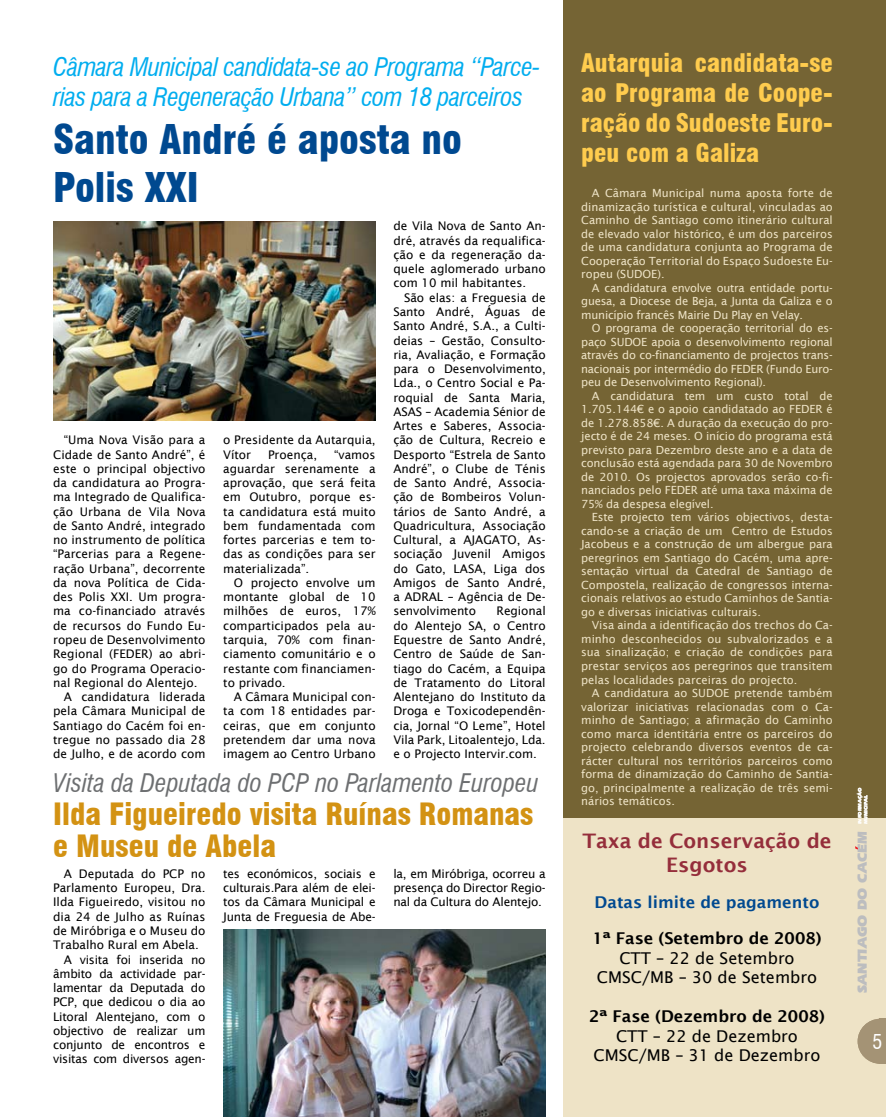
<style>
.page{position:relative;width:886px;height:1117px;background:#fff}
.page>*{position:absolute;margin:0;border:0;box-sizing:border-box;transform-origin:0 0}
.t1{font:900 condensed 40px/48px "Swiss 721 BT";color:#004990}
.t2{font:900 condensed 30px/32.5px "Swiss 721 BT";color:#d39213}
.t3{font:italic condensed 25px/30px "Swiss 721 BT";letter-spacing:-.02em;color:#00adef}
.t4{font:900 condensed 25px/30px "Swiss 721 BT";color:#ffcc4e;text-align:justify}
.t5{font:italic condensed 25px "Swiss 721 BT";color:#6d6f71}
.t6{font:600 20px/24px "Lucida Sans";color:#952e3b;text-align:center}
.t7{font:16.25px/19.5px "Lucida Sans";color:#000;text-align:center}
.t8{font:600 16.25px "Lucida Sans";color:#000}
.t9{font:600 16.25px "Lucida Sans";color:#004990}
.t10{font:900 13.75px "Eras IT Cby BT";color:#bcbdbf}
.t11{font:11.88px/14.2px "Lucida Sans";color:#000;text-align:justify}
.t12{font:11.88px "Lucida Sans";letter-spacing:-.02em;color:#000}
.t13{font:11.25px/13.5px "Lucida Sans";letter-spacing:-.01em;color:#eee3c6;text-align:justify}
.t14{font:900 5px/6px "Eras IT Cby BT";color:#fff}
</style>
<div class="page">
<div style="left:563px;top:0;width:323px;height:1116px;background:#756434"></div>
<img style="left:53px;top:221px;width:323px;height:199px">
<div style="left:563px;top:818px;width:323px;height:298px;background:#eee3c6"></div>
<img style="left:223px;top:929px;width:323px;height:187px">
<svg style="left:857px;top:1018px;width:29px;height:45px"></svg>
<h3 class="t3" style="left:53px;top:51px;width:489px">Câmara Municipal candidata-se ao Programa “Parce&shy;rias para a Regeneração Urbana” com 18 parceiros</h3>
<h1 class="t1" style="left:53px;top:115px;width:410px">Santo André é aposta no<br>Polis XXI</h1>
<p class="t11" style="left:393px;top:219px;width:154px">de Vila Nova de Santo An&shy;dré, através da requalifica&shy;ção e da regeneração da&shy;quele aglomerado urbano com 10 mil habitantes.</p>
<p class="t11" style="left:393px;top:290px;width:154px;text-indent:11px">São elas: a Freguesia de Santo André, Águas de Santo André, S.A., a Culti&shy;deias – Gestão, Consulto&shy;ria, Avaliação, e Formação para o Desenvolvimento, Lda., o Centro Social e Pa&shy;roquial de Santa Maria, ASAS – Academia Sénior de Artes e Saberes, Associa&shy;ção de Cultura, Recreio e Desporto “Estrela de Santo André”, o Clube de Ténis de Santo André, Associa&shy;ção de Bombeiros Volun&shy;tários de Santo André, a Quadricultura, Associação Cultural, a AJAGATO, As&shy;sociação Juvenil Amigos do Gato, LASA, Liga dos Amigos de Santo André, a ADRAL – Agência de De&shy;senvolvimento</p>
<p class="t11" style="left:64px;top:433px;width:143px">“Uma Nova Visão para a</p>
<p class="t11" style="left:53px;top:447px;width:154px">Cidade de Santo André”, é</p>
<p class="t11" style="left:53px;top:461px;width:154px">este o principal objectivo</p>
<p class="t11" style="left:53px;top:475px;width:154px">da candidatura ao Progra-</p>
<p class="t11" style="left:53px;top:490px;width:154px">ma Integrado de Qualifica-</p>
<p class="t11" style="left:53px;top:504px;width:154px">ção Urbana de Vila Nova</p>
<p class="t11" style="left:53px;top:518px;width:154px">de Santo André, integrado</p>
<p class="t11" style="left:53px;top:532px;width:154px">no instrumento de política</p>
<p class="t11" style="left:53px;top:547px;width:154px">“Parcerias para a Regene-</p>
<p class="t11" style="left:53px;top:561px;width:154px">ração Urbana”, decorrente</p>
<p class="t11" style="left:53px;top:575px;width:154px">da nova Política de Cida-</p>
<p class="t11" style="left:53px;top:589px;width:154px">des Polis XXI. Um progra-</p>
<p class="t11" style="left:53px;top:604px;width:154px">ma co-financiado através</p>
<p class="t11" style="left:53px;top:618px;width:154px">de recursos do Fundo Eu-</p>
<p class="t11" style="left:53px;top:632px;width:154px">ropeu de Desenvolvimento</p>
<p class="t11" style="left:53px;top:646px;width:154px">Regional (FEDER) ao abri-</p>
<p class="t11" style="left:53px;top:661px;width:154px">go do Programa Operacio-</p>
<p class="t11" style="left:53px;top:675px;width:146px">nal Regional do Alentejo.</p>
<p class="t11" style="left:64px;top:689px;width:143px">A candidatura liderada</p>
<p class="t11" style="left:53px;top:703px;width:154px">pela Câmara Municipal de</p>
<p class="t11" style="left:53px;top:718px;width:154px">Santiago do Cacém foi en-</p>
<p class="t11" style="left:53px;top:732px;width:154px">tregue no passado dia 28</p>
<p class="t11" style="left:53px;top:746px;width:154px">de Julho, e de acordo com</p>
<p class="t11" style="left:223px;top:433px;width:154px">o Presidente da Autarquia,<br>Vítor</p>
<p class="t11" style="left:223px;top:447px;width:154px;text-indent:111px">“vamos aguardar serenamente a aprovação, que será feita em Outubro, porque es&shy;ta candidatura está muito bem fundamentada com fortes parcerias e tem to&shy;das as condições para ser materializada”.</p>
<p class="t11" style="left:223px;top:575px;width:154px;text-indent:11px">O projecto envolve um montante global de 10 milhões de euros, 17% comparticipados pela au&shy;tarquia, 70% com finan&shy;ciamento comunitário e o restante com financiamen&shy;to privado.</p>
<p class="t11" style="left:223px;top:689px;width:154px;text-indent:11px">A Câmara Municipal con&shy;ta com 18 entidades par&shy;ceiras, que em conjunto pretendem dar uma nova imagem ao Centro Urbano</p>
<p class="t11" style="left:268px;top:447px;width:51px">Proença,</p>
<p class="t11" style="left:393px;top:604px;width:154px;text-indent:103px">Regional do Alentejo SA, o Centro Equestre de Santo André, Centro de Saúde de San&shy;tiago do Cacém, a Equipa de Tratamento do Litoral Alentejano do Instituto da Droga e Toxicodependên&shy;cia, Jornal “O Leme”, Hotel Vila Park, Litoalentejo, Lda. e o Projecto Intervir.com.</p>
<h3 class="t5" style="left:53px;top:767px;width:487px">Visita da Deputada do PCP no Parlamento Europeu</h3>
<h2 class="t2" style="left:53px;top:797px;width:482px">Ilda Figueiredo visita Ruínas Romanas e Museu de Abela</h2>
<p class="t11" style="left:64px;top:866px;width:143px">A Deputada do PCP no</p>
<p class="t11" style="left:53px;top:880px;width:154px">Parlamento Europeu, Dra.</p>
<p class="t11" style="left:53px;top:894px;width:154px">Ilda Figueiredo, visitou no</p>
<p class="t11" style="left:53px;top:909px;width:154px">dia 24 de Julho as Ruínas</p>
<p class="t11" style="left:53px;top:923px;width:154px">de Miróbriga e o Museu do</p>
<p class="t11" style="left:53px;top:937px;width:147px">Trabalho Rural em Abela.</p>
<p class="t12" style="left:64px;top:952px;width:143px">A visita foi inserida no</p>
<p class="t12" style="left:53px;top:966px;width:154px">âmbito da actividade par-</p>
<p class="t12" style="left:53px;top:980px;width:154px">lamentar da Deputada do</p>
<p class="t12" style="left:53px;top:994px;width:154px">PCP, que dedicou o dia ao</p>
<p class="t12" style="left:53px;top:1009px;width:154px">Litoral Alentejano, com o</p>
<p class="t12" style="left:53px;top:1023px;width:154px">objectivo de realizar um</p>
<p class="t12" style="left:53px;top:1037px;width:154px">conjunto de encontros e</p>
<p class="t12" style="left:53px;top:1051px;width:154px">visitas com diversos agen-</p>
<p class="t11" style="left:223px;top:866px;width:154px">tes económicos, sociais e culturais.Para além de elei&shy;tos da Câmara Municipal e Junta de Freguesia de Abe-</p>
<p class="t11" style="left:393px;top:866px;width:154px">la, em Miróbriga, ocorreu a presença do Director Regio&shy;nal da Cultura do Alentejo.</p>
<h3 class="t4" style="left:581px;top:48px;width:253px">Autarquia candidata-se ao Programa de Coope&shy;ração do Sudoeste Euro&shy;peu com a Galiza</h3>
<p class="t13" style="left:581px;top:186px;width:253px;text-indent:11px">A Câmara Municipal numa aposta forte de dinamização turística e cultural, vinculadas ao Caminho de Santiago como itinerário cultural de elevado valor histórico, é um dos parceiros de uma candidatura conjunta ao Programa de Cooperação Territorial do Espaço Sudoeste Eu&shy;ropeu (SUDOE).</p>
<p class="t13" style="left:581px;top:281px;width:253px;text-indent:11px">A candidatura envolve outra entidade portu&shy;guesa, a Diocese de Beja, a Junta da Galiza e o município francês Mairie Du Play en Velay.</p>
<p class="t13" style="left:581px;top:321px;width:253px;text-indent:11px">O programa de cooperação territorial do es&shy;paço SUDOE apoia o desenvolvimento regional através do co-financiamento de projectos trans&shy;nacionais por intermédio do FEDER (Fundo Euro&shy;peu de Desenvolvimento Regional).</p>
<p class="t13" style="left:581px;top:389px;width:253px;text-indent:11px">A candidatura tem um custo total de 1.705.144€ e o apoio candidatado ao FEDER é de 1.278.858€. A duração da execução do pro&shy;jecto é de 24 meses. O início do programa está previsto para Dezembro deste ano e a data de conclusão está agendada para 30 de Novembro de 2010. Os projectos aprovados serão co-fi&shy;nanciados pelo FEDER até uma taxa máxima de 75% da despesa elegível.</p>
<p class="t13" style="left:581px;top:510px;width:253px;text-indent:11px">Este projecto tem vários objectivos, desta&shy;cando-se a criação de um Centro de Estudos Jacobeus e a construção de um albergue para peregrinos em Santiago do Cacém, uma apre&shy;sentação virtual da Catedral de Santiago de Compostela, realização de congressos interna&shy;cionais relativos ao estudo Caminhos de Santia&shy;go e diversas iniciativas culturais.</p>
<p class="t13" style="left:581px;top:618px;width:253px;text-indent:11px">Visa ainda a identificação dos trechos do Ca&shy;minho desconhecidos ou subvalorizados e a sua sinalização; e criação de condições para prestar serviços aos peregrinos que transitem pelas localidades parceiras do projecto.</p>
<p class="t13" style="left:581px;top:686px;width:253px;text-indent:11px">A candidatura ao SUDOE pretende também valorizar iniciativas relacionadas com o Ca&shy;minho de Santiago; a afirmação do Caminho como marca identitária entre os parceiros do projecto celebrando diversos eventos de ca&shy;rácter cultural nos territórios parceiros como forma de dinamização do Caminho de Santia&shy;go, principalmente a realização de três semi&shy;nários temáticos.</p>
<h3 class="t6" style="left:582px;top:828px;width:251px">Taxa de Conservação de<br>Esgotos</h3>
<h3 class="t9" style="left:594px;top:893px;width:226px">Datas limite de pagamento</h3>
<h3 class="t8" style="left:592px;top:929px;width:231px">1ª Fase (Setembro de 2008)</h3>
<h3 class="t7" style="left:597px;top:948px;width:222px">CTT – 22 de Setembro<br>CMSC/MB – 30 de Setembro</h3>
<h3 class="t8" style="left:589px;top:1007px;width:237px">2ª Fase (Dezembro de 2008)</h3>
<h3 class="t7" style="left:594px;top:1026px;width:228px">CTT – 22 de Dezembro<br>CMSC/MB – 31 de Dezembro</h3>
<p class="t14" style="left:857px;top:824px;width:39px;rotate:-90deg">INFORMAÇÃO<br>MUNICIPAL</p>
<p class="t10" style="left:854px;top:992px;width:163px;rotate:-90deg">SANTIAGO DO CACEM</p>
</div>
